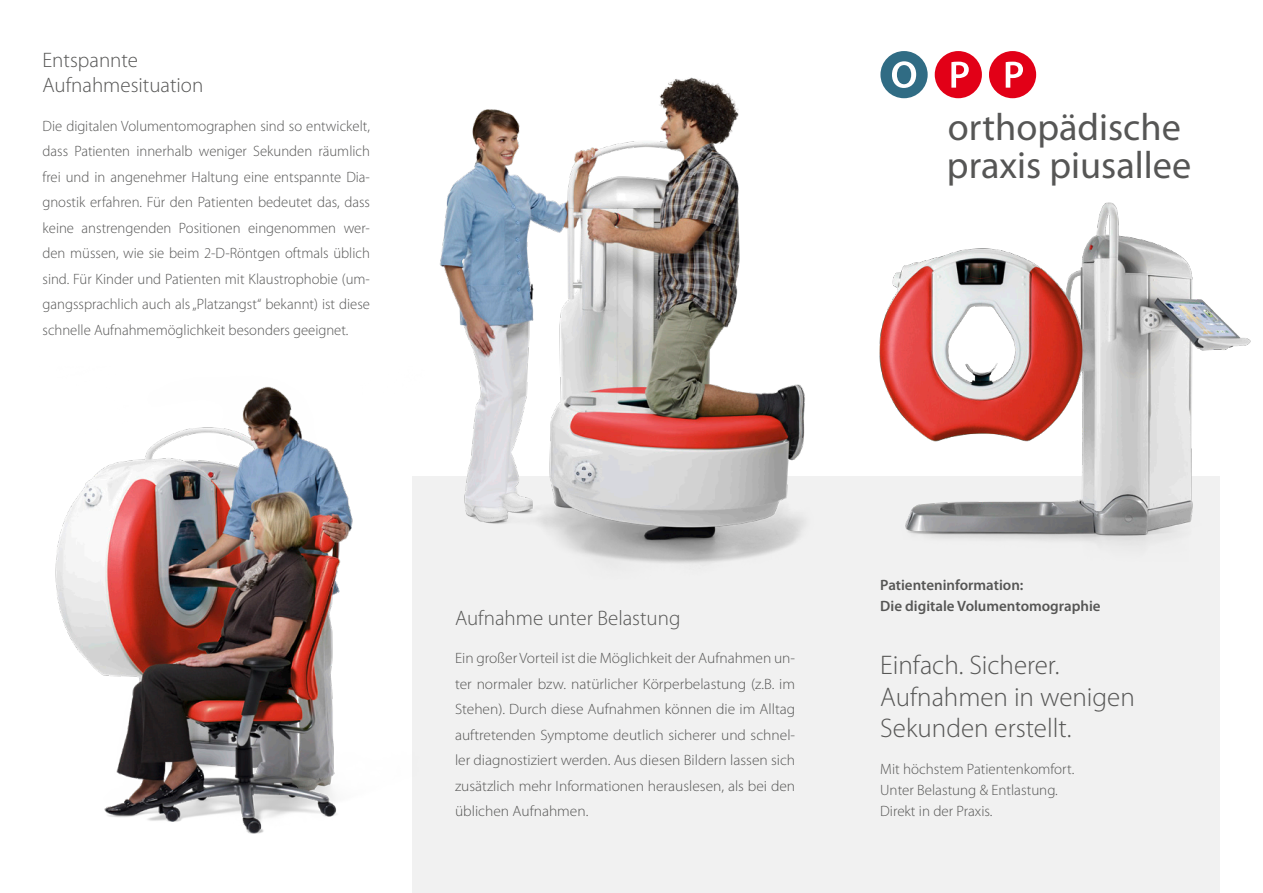
<style>
.page{position:relative;width:1263px;height:893px;background:#fff}
.page>*{position:absolute;margin:0;border:0;box-sizing:border-box;transform-origin:0 0}
.t1{font:38.25px/37px "Myriad Pro";color:#565655}
.t2{font:300 27px/31.5px "Myriad Pro";color:#565655}
.t3{font:300 21px/25.5px "Myriad Pro";color:#565655}
.t4{font:300 15px/25.5px "Myriad Pro";color:#565655;text-align:justify}
.t5{font:600 15px/21px "Myriad Pro";color:#565655}
</style>
<div class="page">
<img style="left:879px;top:202px;width:372px;height:274px">
<div style="left:412px;top:476px;width:808px;height:417px;background:#f1f1f1"></div>
<img style="left:55px;top:386px;width:298px;height:448px">
<img style="left:440px;top:77px;width:365px;height:486px">
<div style="left:880px;top:51px;width:48px;height:47px;background:#306c84;border-radius:50%"></div>
<div style="left:935px;top:51px;width:47px;height:47px;background:#e20017;border-radius:50%"></div>
<div style="left:989px;top:51px;width:47px;height:47px;background:#e20017;border-radius:50%"></div>
<svg style="left:892px;top:61px;width:24px;height:27px"></svg>
<svg style="left:951px;top:62px;width:18px;height:26px"></svg>
<svg style="left:1006px;top:62px;width:17px;height:26px"></svg>
<h3 class="t3" style="left:43px;top:47px;width:162px">Entspannte<br>Aufnahmesituation</h3>
<p class="t4" style="left:43px;top:113px;width:329px">Die digitalen Volumentomographen sind so entwickelt, dass Patienten innerhalb weniger Sekunden räumlich frei und in angenehmer Haltung eine entspannte Dia&shy;gnostik erfahren. Für den Patienten bedeutet das, dass keine anstrengenden Positionen eingenommen wer&shy;den müssen, wie sie beim 2-D-Röntgen oftmals üblich sind. Für Kinder und Patienten mit Klaustrophobie (um&shy;gangssprachlich auch als „Platzangst“ bekannt) ist diese schnelle Aufnahmemöglichkeit besonders geeignet.</p>
<h1 class="t1" style="left:947px;top:108px;width:246px">orthopädische praxis piusallee</h1>
<h3 class="t3" style="left:455px;top:606px;width:227px">Aufnahme unter Belastung</h3>
<p class="t4" style="left:455px;top:646px;width:342px">Ein großer Vorteil ist die Möglichkeit der Aufnahmen un&shy;ter normaler bzw. natürlicher Körperbelastung (z.B. im Stehen). Durch diese Aufnahmen können die im Alltag auftretenden Symptome deutlich sicherer und schnel&shy;ler diagnostiziert werden. Aus diesen Bildern lassen sich zusätzlich mehr Informationen herauslesen, als bei den üblichen Aufnahmen.</p>
<p class="t5" style="left:880px;top:574px;width:222px">Patienteninformation:<br>Die digitale Volumentomographie</p>
<h2 class="t2" style="left:880px;top:650px;width:256px">Einfach. Sicherer.<br>Aufnahmen in wenigen<br>Sekunden erstellt.</h2>
<p class="t4" style="left:880px;top:759px;width:196px;line-height:21px;text-align:left">Mit höchstem Patientenkomfort.<br>Unter Belastung &amp; Entlastung.<br>Direkt in der Praxis.</p>
</div>
